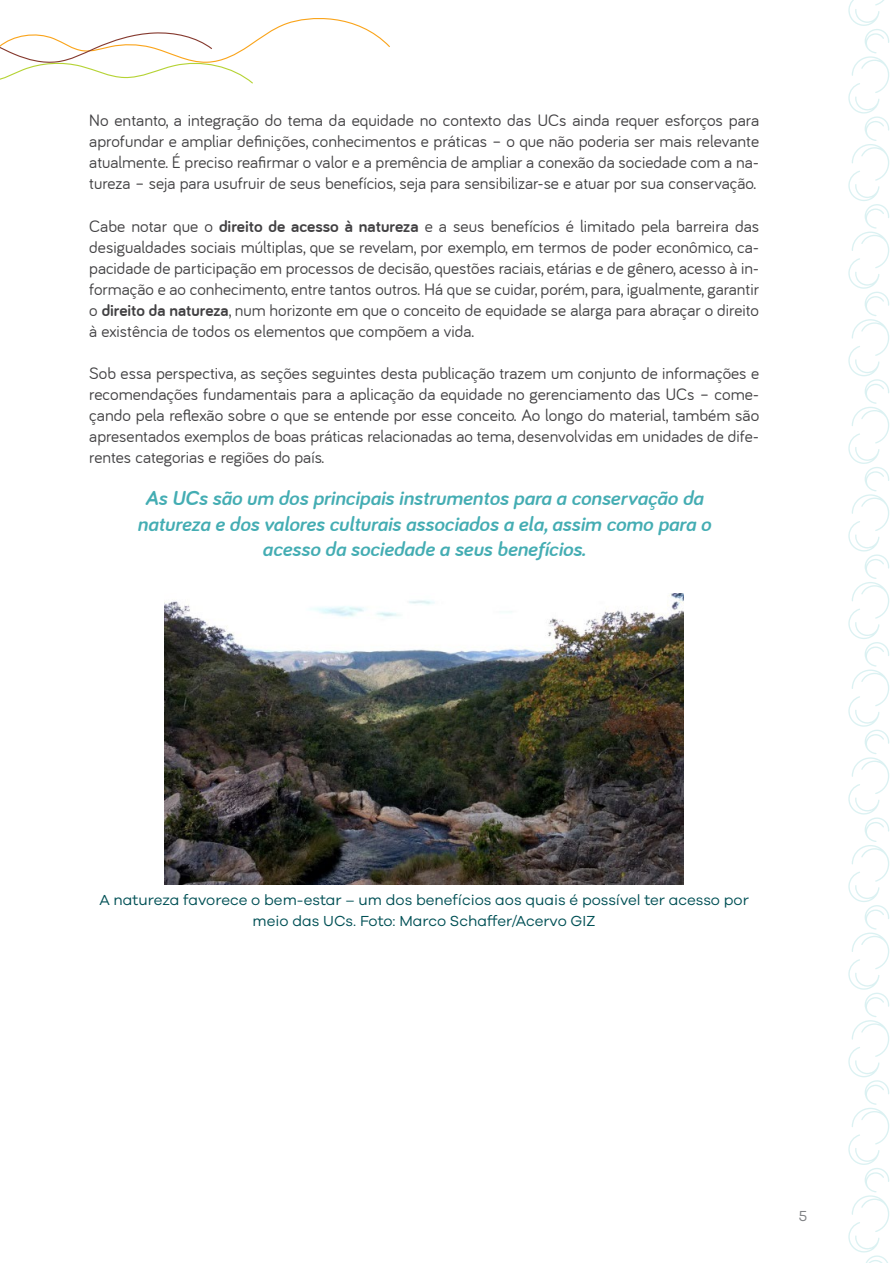
<style>
.page{position:relative;width:893px;height:1263px;background:#fff}
.page>*{position:absolute;margin:0;border:0;box-sizing:border-box;transform-origin:0 0}
.t1{font:italic 700 21px/25.2px "Bariol";color:#44adb3;text-align:center}
.t2{font:17.25px/21px "Bariol";color:#414042;text-align:justify}
.t3{font:15px/21px "Galano Grotesque";color:#005055;text-align:center}
.t4{font:15px "Galano Grotesque Alt";color:#808285}
.s1{font-weight:700}
</style>
<div class="page">
<svg style="left:848px;top:0;width:42px;height:1263px"></svg>
<svg style="left:0;top:18px;width:390px;height:66px"></svg>
<img style="left:165px;top:593px;width:519px;height:291px">
<p class="t2" style="left:89px;top:110px;width:671px">No entanto, a integração do tema da equidade no contexto das UCs ainda requer esforços para aprofundar e ampliar definições, conhecimentos e práticas – o que não poderia ser mais relevante atualmente. É preciso reafirmar o valor e a premência de ampliar a conexão da sociedade com a na&shy;tureza – seja para usufruir de seus benefícios, seja para sensibilizar-se e atuar por sua conservação.</p>
<p class="t2" style="left:89px;top:215px;width:671px">Cabe notar que o <span class="s1">direito de acesso à natureza</span> e a seus benefícios é limitado pela barreira das desigualdades sociais múltiplas, que se revelam, por exemplo, em termos de poder econômico, ca&shy;pacidade de participação em processos de decisão, questões raciais, etárias e de gênero, acesso à in&shy;formação e ao conhecimento, entre tantos outros. Há que se cuidar, porém, para, igualmente, garantir o <span class="s1">direito da natureza</span>, num horizonte em que o conceito de equidade se alarga para abraçar o direito à existência de todos os elementos que compõem a vida.</p>
<p class="t2" style="left:89px;top:363px;width:671px">Sob essa perspectiva, as seções seguintes desta publicação trazem um conjunto de informações e recomendações fundamentais para a aplicação da equidade no gerenciamento das UCs – come&shy;çando pela reflexão sobre o que se entende por esse conceito. Ao longo do material, também são apresentados exemplos de boas práticas relacionadas ao tema, desenvolvidas em unidades de dife&shy;rentes categorias e regiões do país.</p>
<p class="t1" style="left:137px;top:486px;width:575px">As UCs são um dos principais instrumentos para a conservação da natureza e dos valores culturais associados a ela, assim como para o acesso da sociedade a seus benefícios.</p>
<p class="t3" style="left:99px;top:889px;width:651px">A natureza favorece o bem-estar – um dos benefícios aos quais é possível ter acesso por meio das UCs. Foto: Marco Schaffer/Acervo GIZ</p>
<p class="t4" style="left:799px;top:1206px;width:10px">5</p>
</div>
